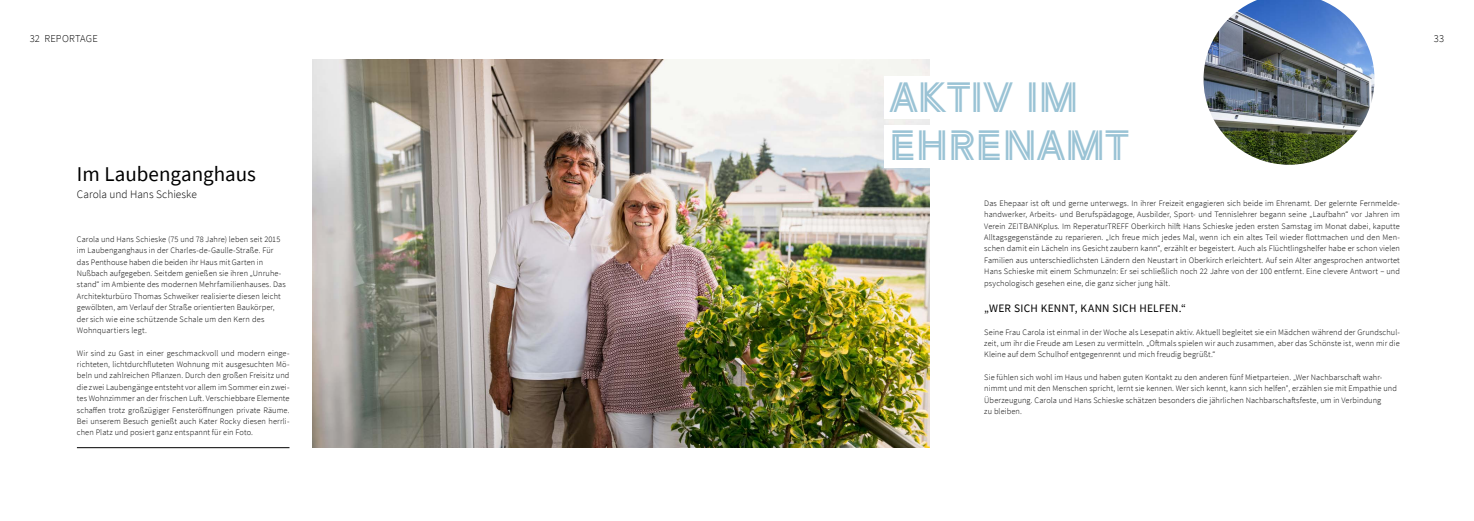
<style>
.page{position:relative;width:1474px;height:521px;background:#fff}
.page>*{position:absolute;margin:0;border:0;box-sizing:border-box;transform-origin:0 0}
.t1{font:42px/48.1px "Arya Double";letter-spacing:.005em;color:#9ac3d5}
.t2{font:21px "Source Sans Pro";color:#000}
.t3{font:11.38px "Source Sans Pro";letter-spacing:.025em;color:#000}
.t4{font:300 11.38px "Source Sans Pro";color:#000}
.t5{font:300 10.5px "Source Sans Pro";letter-spacing:.02em;color:#000}
.t6{font:300 8.31px/11.4px "Source Sans Pro";letter-spacing:.01em;color:#000;text-align:justify}
</style>
<div class="page">
<img style="left:313px;top:60px;width:617px;height:388px">
<div style="left:884px;top:76px;width:191px;height:43px;background:#fff"></div>
<div style="left:884px;top:125px;width:191px;height:42px;background:#fff"></div>
<img style="left:1203px;top:0;width:171px;height:165px">
<hr style="left:77px;top:447px;width:212px;height:1px;background:#000">
<p class="t5" style="left:30px;top:32px;width:70px">32 REPORTAGE</p>
<p class="t5" style="left:1433px;top:32px;width:12px">33</p>
<h2 class="t2" style="left:77px;top:160px;width:180px">Im Laubenganghaus</h2>
<h3 class="t4" style="left:77px;top:187px;width:121px">Carola und Hans Schieske</h3>
<p class="t6" style="left:77px;top:233px;width:210px;text-align:left">Carola und Hans Schieske (75 und 78 Jahre) leben seit 2015 im Laubenganghaus in der Charles-de-Gaulle-Straße. Für das Penthouse haben die beiden ihr Haus mit Garten in Nußbach aufgegeben. Seitdem genießen sie ihren „Unruhe&shy;stand“ im Ambiente des modernen Mehrfamilienhauses. Das Architekturbüro Thomas Schweiker realisierte diesen leicht gewölbten, am Verlauf der Straße orientierten Baukörper, der sich wie eine schützende Schale um den Kern des Wohnquartiers legt.</p>
<p class="t6" style="left:77px;top:347px;width:214px">Wir sind zu Gast in einer geschmackvoll und modern einge&shy;richteten, lichtdurchfluteten Wohnung mit ausgesuchten Mö&shy;beln und zahlreichen Pflanzen. Durch den großen Freisitz und die zwei Laubengänge entsteht vor allem im Sommer ein zwei&shy;tes Wohnzimmer an der frischen Luft. Verschiebbare Elemente schaffen trotz großzügiger Fensteröffnungen private Räume.<br>Bei unserem Besuch genießt auch Kater Rocky diesen herrli&shy;chen Platz und posiert ganz entspannt für ein Foto.</p>
<h1 class="t1" style="left:889px;top:73px;width:241px">AKTIV IM<br>EHRENAMT</h1>
<p class="t6" style="left:984px;top:197px;width:417px">Das Ehepaar ist oft und gerne unterwegs. In ihrer Freizeit engagieren sich beide im Ehrenamt. Der gelernte Fernmelde&shy;handwerker, Arbeits- und Berufspädagoge, Ausbilder, Sport- und Tennislehrer begann seine „Laufbahn“ vor Jahren im Verein ZEITBANKplus. Im ReperaturTREFF Oberkirch hilft Hans Schieske jeden ersten Samstag im Monat dabei, kaputte Alltagsgegenstände zu reparieren. „Ich freue mich jedes Mal, wenn ich ein altes Teil wieder flottmachen und den Men&shy;schen damit ein Lächeln ins Gesicht zaubern kann“, erzählt er begeistert. Auch als Flüchtlingshelfer habe er schon vielen Familien aus unterschiedlichsten Ländern den Neustart in Oberkirch erleichtert. Auf sein Alter angesprochen antwortet Hans Schieske mit einem Schmunzeln: Er sei schließlich noch 22 Jahre von der 100 entfernt. Eine clevere Antwort – und psychologisch gesehen eine, die ganz sicher jung hält.</p>
<h3 class="t3" style="left:984px;top:301px;width:203px">„WER SICH KENNT, KANN SICH HELFEN.“</h3>
<p class="t6" style="left:984px;top:326px;width:417px">Seine Frau Carola ist einmal in der Woche als Lesepatin aktiv. Aktuell begleitet sie ein Mädchen während der Grundschul&shy;zeit, um ihr die Freude am Lesen zu vermitteln. „Oftmals spielen wir auch zusammen, aber das Schönste ist, wenn mir die Kleine auf dem Schulhof entgegenrennt und mich freudig begrüßt.“</p>
<p class="t6" style="left:984px;top:372px;width:414px;text-align:left">Sie fühlen sich wohl im Haus und haben guten Kontakt zu den anderen fünf Mietparteien. „Wer Nachbarschaft wahr&shy;nimmt und mit den Menschen spricht, lernt sie kennen. Wer sich kennt, kann sich helfen", erzählen sie mit Empathie und Überzeugung. Carola und Hans Schieske schätzen besonders die jährlichen Nachbarschaftsfeste, um in Verbindung<br>zu bleiben.</p>
</div>
